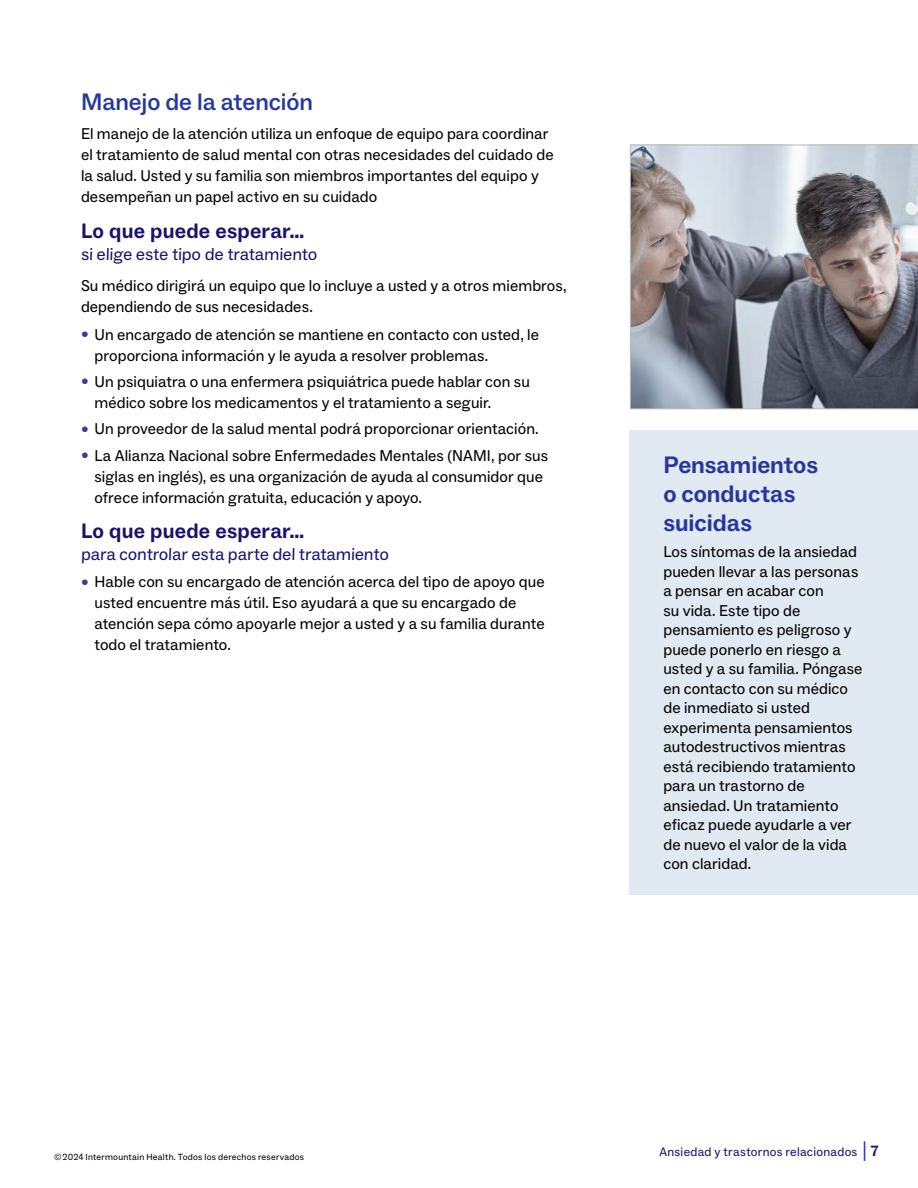
<style>
.page{position:relative;width:918px;height:1188px;background:#fff}
.page>*{position:absolute;margin:0;border:0;box-sizing:border-box;transform-origin:0 0}
.head_1{font:700 24px/28.8px "ABC Social";color:#293896}
.bullet_1_Tight{font:500 24px "ABC Social";color:#293896}
.head_3{font:700 21px "ABC Social";letter-spacing:.01em;color:#1b1464}
.t1{font:19.5px "ABC Social";color:#293896}
.head_3-2{font:17.25px "ABC Social";color:#1b1464}
.text{font:15.75px/19.5px "ABC Social";letter-spacing:.005em;color:#000}
.Main__p{font:15.75px/21px "ABC Social";letter-spacing:.005em;color:#000}
.t2{font:12.3px "ABC Social";letter-spacing:.025em;color:#1b1464}
.t3{font:9px "ABC Social";letter-spacing:.025em;color:#000}
.s1{font-size:13.5px;color:#323f99}
.s2{font-weight:700;font-size:15px;color:#1b1464}
</style>
<div class="page">
<div style="left:630px;top:430px;width:288px;height:464px;background:#e1eaf2"></div>
<svg style="left:630px;top:145px;width:288px;height:264px;background:#898a92"></svg>
<p class="bullet_1_Tight" style="left:81px;top:87px;width:234px">Manejo de la atención</p>
<p class="Main__p" style="left:81px;top:123px;width:474px">El manejo de la atención utiliza un enfoque de equipo para coordinar el tratamiento de salud mental con otras necesidades del cuidado de la salud. Usted y su familia son miembros importantes del equipo y desempeñan un papel activo en su cuidado</p>
<p class="head_3" style="left:81px;top:219px;width:225px">Lo que puede esperar…</p>
<p class="head_3-2" style="left:81px;top:244px;width:238px">si elige este tipo de tratamiento</p>
<p class="Main__p" style="left:81px;top:275px;width:487px">Su médico dirigirá un equipo que lo incluye a usted y a otros miembros, dependiendo de sus necesidades.</p>
<p class="text" style="left:94px;top:324px;width:446px;line-height:21px;text-indent:-14px"><span class="s1">•</span> Un encargado de atención se mantiene en contacto con usted, le proporciona información y le ayuda a resolver problemas.</p>
<p class="text" style="left:94px;top:371px;width:437px;line-height:21px;text-indent:-14px"><span class="s1">•</span> Un psiquiatra o una enfermera psiquiátrica puede hablar con su médico sobre los medicamentos y el tratamiento a seguir.</p>
<p class="text" style="left:81px;top:420px;width:459px"><span class="s1">•</span> Un proveedor de la salud mental podrá proporcionar orientación.</p>
<p class="text" style="left:94px;top:445px;width:455px;line-height:21px;text-indent:-14px"><span class="s1">•</span> La Alianza Nacional sobre Enfermedades Mentales (NAMI, por sus siglas en inglés), es una organización de ayuda al consumidor que ofrece información gratuita, educación y apoyo.</p>
<p class="head_3" style="left:81px;top:518px;width:225px">Lo que puede esperar…</p>
<p class="head_3-2" style="left:81px;top:543px;width:310px">para controlar esta parte del tratamiento</p>
<p class="text" style="left:94px;top:572px;width:452px;line-height:21px;text-indent:-14px"><span class="s1">•</span> Hable con su encargado de atención acerca del tipo de apoyo que usted encuentre más útil. Eso ayudará a que su encargado de atención sepa cómo apoyarle mejor a usted y a su familia durante todo el tratamiento.</p>
<p class="head_1" style="left:663px;top:451px;width:156px">Pensamientos o conductas suicidas</p>
<p class="text" style="left:663px;top:542px;width:201px">Los síntomas de la ansiedad pueden llevar a las personas a pensar en acabar con<br>su vida. Este tipo de pensamiento es peligroso y puede ponerlo en riesgo a usted y a su familia. Póngase en contacto con su médico de inmediato si usted experimenta pensamientos autodestructivos mientras está recibiendo tratamiento para un trastorno de ansiedad. Un tratamiento eficaz puede ayudarle a ver de nuevo el valor de la vida con claridad.</p>
<p class="t1" style="left:863px;top:1138px;width:18px">|<span class="s2">7</span></p>
<p class="t3" style="left:54px;top:1152px;width:251px">© 2024 Intermountain Health. Todos los derechos reservados</p>
<p class="t2" style="left:659px;top:1144px;width:200px">Ansiedad y trastornos relacionados</p>
</div>
